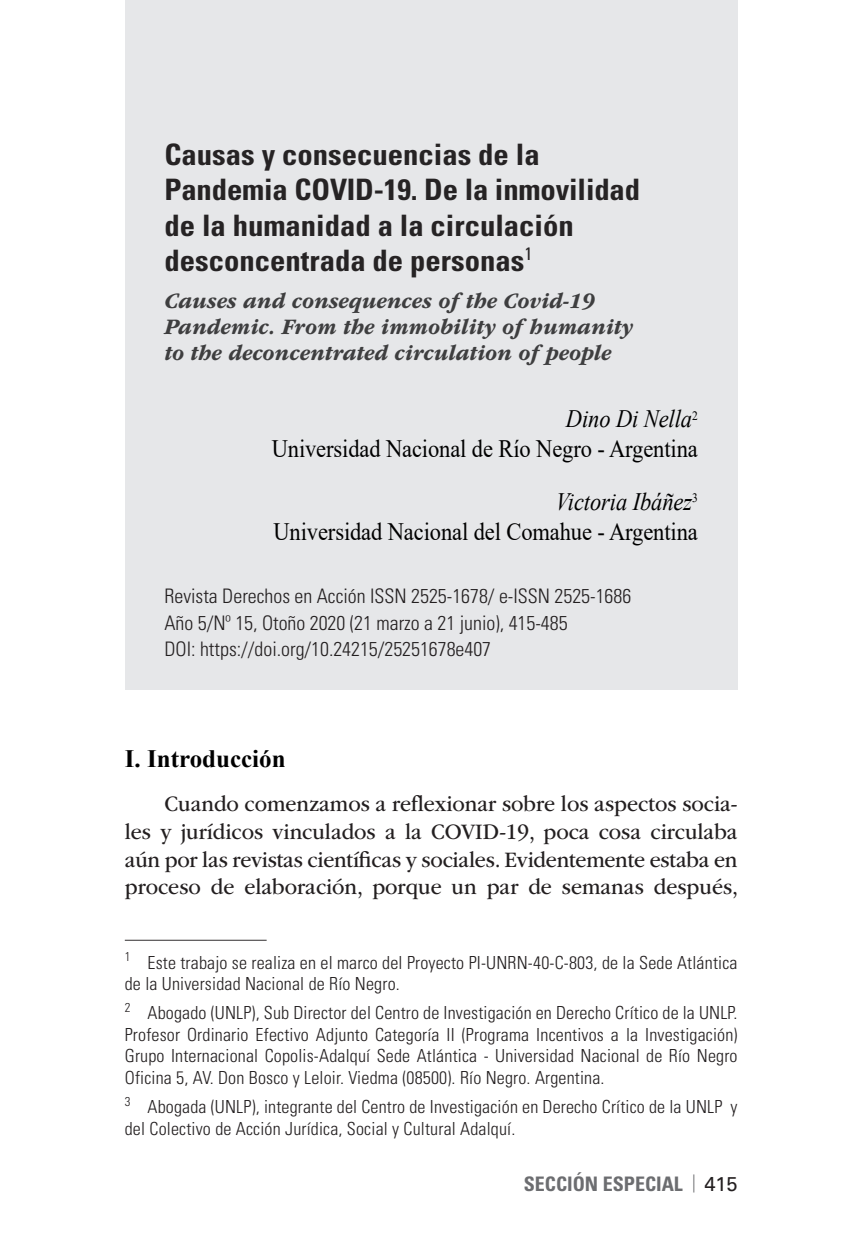
<style>
.page{position:relative;width:851px;height:1248px;background:#fff}
.page>*{position:absolute;margin:0;border:0;box-sizing:border-box;transform-origin:0 0}
.titulo-articulo{font:700 condensed 29.6px/35.2px "Univers";color:#262324;scale:1.04 1}
.autor-universidad{font:25px/30px "Times New Roman";letter-spacing:-.005em;color:#000;text-align:right;scale:.9 1}
.subtitulo1{font:700 25px "Times New Roman";color:#000}
.texto-base{font:23px/27.6px "ITC Garamond Std";color:#231f20;text-align:justify;scale:.94 1}
.titulos-idiomas{font:italic 700 23px/26px "ITC Garamond Std";color:#3e3e3f;scale:.94 1}
.datos-articulo{font:300 condensed 20px "Univers";color:#231f20}
.t1{font:700 condensed 20px "Univers";color:#6c6d70}
.nota-pie{font:300 condensed 18px/21.6px "Univers";letter-spacing:.01em;color:#231f20}
.s1{font-style:italic}
.s2{font-stretch:normal;font-size:18px}
.s3{font-weight:400;font-stretch:normal;color:#231f20}
</style>
<div class="page">
<div style="left:125px;top:0;width:612px;height:689px;background:#e6e7e9"></div>
<hr style="left:125px;top:939px;width:141px;height:1px;background:#312f30">
<p class="titulo-articulo" style="left:164px;top:137px;width:458px">Causas y consecuencias de la<br>Pandemia COVID-19. De la inmovilidad de la humanidad a la circulación desconcentrada de personas<sup>1</sup></p>
<p class="titulos-idiomas" style="left:164px;top:288px;width:500px">Causes and consequences of the Covid-19<br>Pandemic. From the immobility of humanity to the deconcentrated circulation of people</p>
<p class="autor-universidad" style="left:272px;top:403px;width:475px"><span class="s1">Dino Di Nella</span><sup>2<br></sup>Universidad Nacional de Río Negro - Argentina</p>
<p class="autor-universidad" style="left:273px;top:485px;width:473px"><span class="s1">Victoria Ibáñez</span><sup>3<br></sup>Universidad Nacional del Comahue - Argentina</p>
<p class="datos-articulo" style="left:164px;top:584px;width:468px">Revista Derechos en Acción ISSN 2525-1678/ e-ISSN 2525-1686</p>
<p class="datos-articulo" style="left:164px;top:610px;width:404px">Año 5/Nº 15, Otoño 2020 (21 marzo a 21 junio), 415-485</p>
<p class="datos-articulo" style="left:164px;top:637px;width:328px">DOI: https://doi.org/10.24215/25251678e407</p>
<p class="subtitulo1" style="left:125px;top:740px;width:162px">I. Introducción</p>
<p class="texto-base" style="left:125px;top:790px;width:654px;text-indent:40px">Cuando comenzamos a reflexionar sobre los aspectos socia&shy;les y jurídicos vinculados a la COVID-19, poca cosa circulaba aún por las revistas científicas y sociales. Evidentemente estaba en proceso de elaboración, porque un par de semanas después,</p>
<p class="nota-pie" style="left:125px;top:951px;width:614px"><sup>1</sup> Este trabajo se realiza en el marco del Proyecto PI-UNRN-40-C-803, de la Sede Atlántica de la Universidad Nacional de Río Negro.</p>
<p class="nota-pie" style="left:125px;top:1001px;width:614px;text-align:justify"><sup>2</sup> Abogado (UNLP), Sub Director del Centro de Investigación en Derecho Crítico de la UNLP.<br>Profesor Ordinario Efectivo Adjunto Categoría II (Programa Incentivos a la Investigación)<br>Grupo Internacional Copolis-Adalquí Sede Atlántica - Universidad Nacional de Río Negro Oficina 5, AV. Don Bosco y Leloir. Viedma (08500). Río Negro. Argentina.</p>
<p class="nota-pie" style="left:125px;top:1095px;width:614px"><sup>3</sup> Abogada (UNLP), integrante del Centro de Investigación en Derecho Crítico de la UNLP y del Colectivo de Acción Jurídica, Social y Cultural Adalquí.</p>
<p class="t1" style="left:523px;top:1171px;width:215px">SECCIÓN ESPECIAL <span class="s2">|</span> <span class="s3">415</span></p>
</div>
